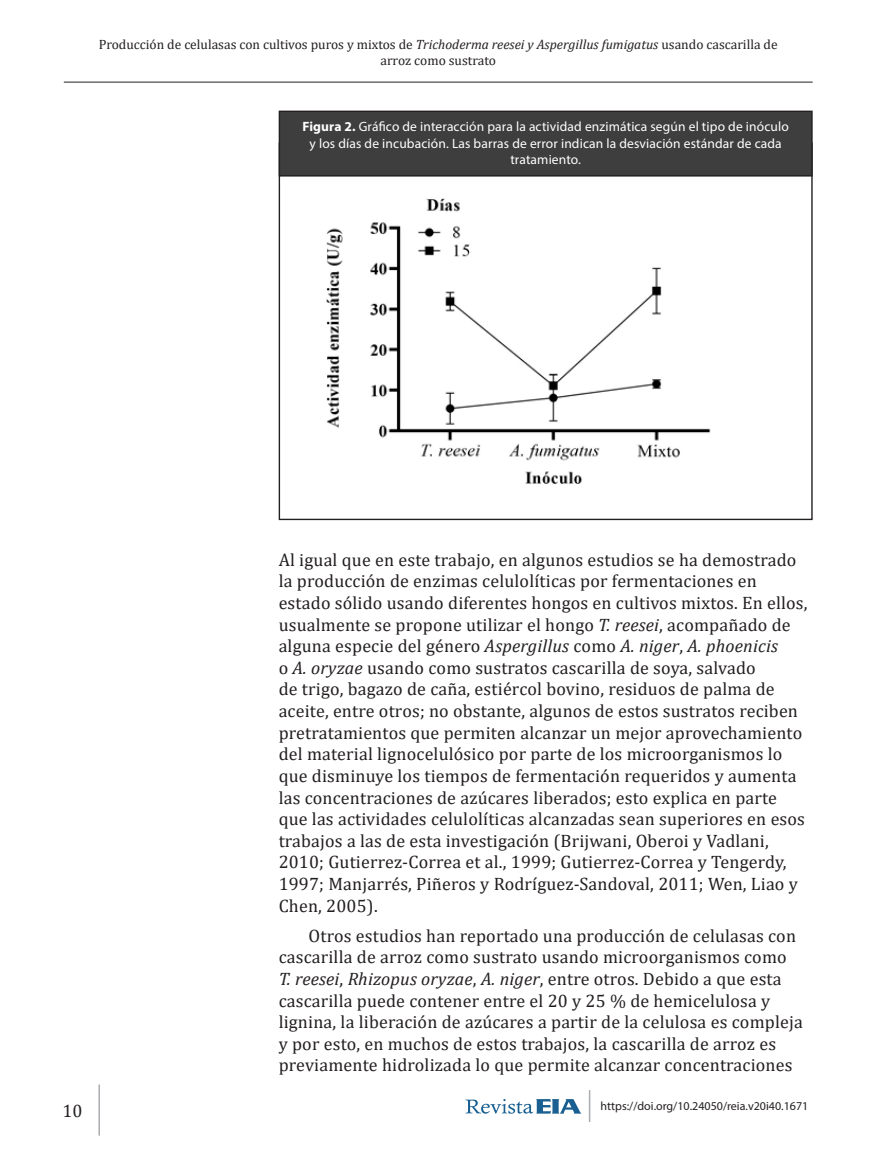
<style>
.page{position:relative;width:885px;height:1170px;background:#fff}
.page>*{position:absolute;margin:0;border:0;box-sizing:border-box;transform-origin:0 0}
.t1{font:18px/21.6px "Cambria";letter-spacing:.01em;color:#231f20}
.t2{font:13.5px/16.2px "Myriad Pro";letter-spacing:.01em;color:#fff;text-align:center}
.t3{font:13.5px/16.2px "Cambria";color:#231f20;text-align:center}
.t4{font:12px "Myriad Pro";color:#231f20}
.s1{font-style:italic}
.s2{font-weight:700}
</style>
<div class="page">
<hr style="left:64px;top:82px;width:748px;height:1px;background:#231f20">
<hr style="left:98px;top:1084px;width:2px;height:51px;background:#a9acb0">
<svg style="left:465px;top:1099px;width:116px;height:14px"></svg>
<hr style="left:588px;top:1089px;width:2px;height:32px;background:#a9acb0">
<div style="left:279px;top:111px;width:532px;height:65px;background:#3e3e3f"></div>
<div style="left:279px;top:111px;width:533px;height:65px;border:1px solid #231f20"></div>
<img style="left:326px;top:198px;width:385px;height:286px">
<p class="t3" style="left:99px;top:36px;width:680px">Producción de celulasas con cultivos puros y mixtos de <span class="s1">Trichoderma reesei y Aspergillus fumigatus</span> usando cascarilla de arroz como sustrato</p>
<p class="t2" style="left:302px;top:118px;width:488px"><span class="s2">Figura 2.</span> Gráfico de interacción para la actividad enzimática según el tipo de inóculo y los días de incubación. Las barras de error indican la desviación estándar de cada tratamiento.</p>
<p class="t1" style="left:278px;top:548px;width:530px">Al igual que en este trabajo, en algunos estudios se ha demostrado la producción de enzimas celulolíticas por fermentaciones en estado sólido usando diferentes hongos en cultivos mixtos. En ellos, usualmente se propone utilizar el hongo <span class="s1">T. reesei</span>, acompañado de alguna especie del género <span class="s1">Aspergillus</span> como <span class="s1">A. niger</span>, <span class="s1">A. phoenicis<br></span>o <span class="s1">A. oryzae</span> usando como sustratos cascarilla de soya, salvado<br>de trigo, bagazo de caña, estiércol bovino, residuos de palma de aceite, entre otros; no obstante, algunos de estos sustratos reciben pretratamientos que permiten alcanzar un mejor aprovechamiento del material lignocelulósico por parte de los microorganismos lo que disminuye los tiempos de fermentación requeridos y aumenta las concentraciones de azúcares liberados; esto explica en parte que las actividades celulolíticas alcanzadas sean superiores en esos trabajos a las de esta investigación (Brijwani, Oberoi y Vadlani, 2010; Gutierrez-Correa et al., 1999; Gutierrez-Correa y Tengerdy, 1997; Manjarrés, Piñeros y Rodríguez-Sandoval, 2011; Wen, Liao y Chen, 2005).</p>
<p class="t1" style="left:278px;top:924px;width:525px;text-indent:30px">Otros estudios han reportado una producción de celulasas con cascarilla de arroz como sustrato usando microorganismos como <span class="s1">T. reesei</span>, <span class="s1">Rhizopus oryzae</span>, <span class="s1">A. niger</span>, entre otros. Debido a que esta cascarilla puede contener entre el 20 y 25 % de hemicelulosa y lignina, la liberación de azúcares a partir de la celulosa es compleja y por esto, en muchos de estos trabajos, la cascarilla de arroz es previamente hidrolizada lo que permite alcanzar concentraciones</p>
<p class="t1" style="left:62px;top:1099px;width:21px">10</p>
<p class="t4" style="left:600px;top:1098px;width:209px">https://doi.org/10.24050/reia.v20i40.1671</p>
</div>
